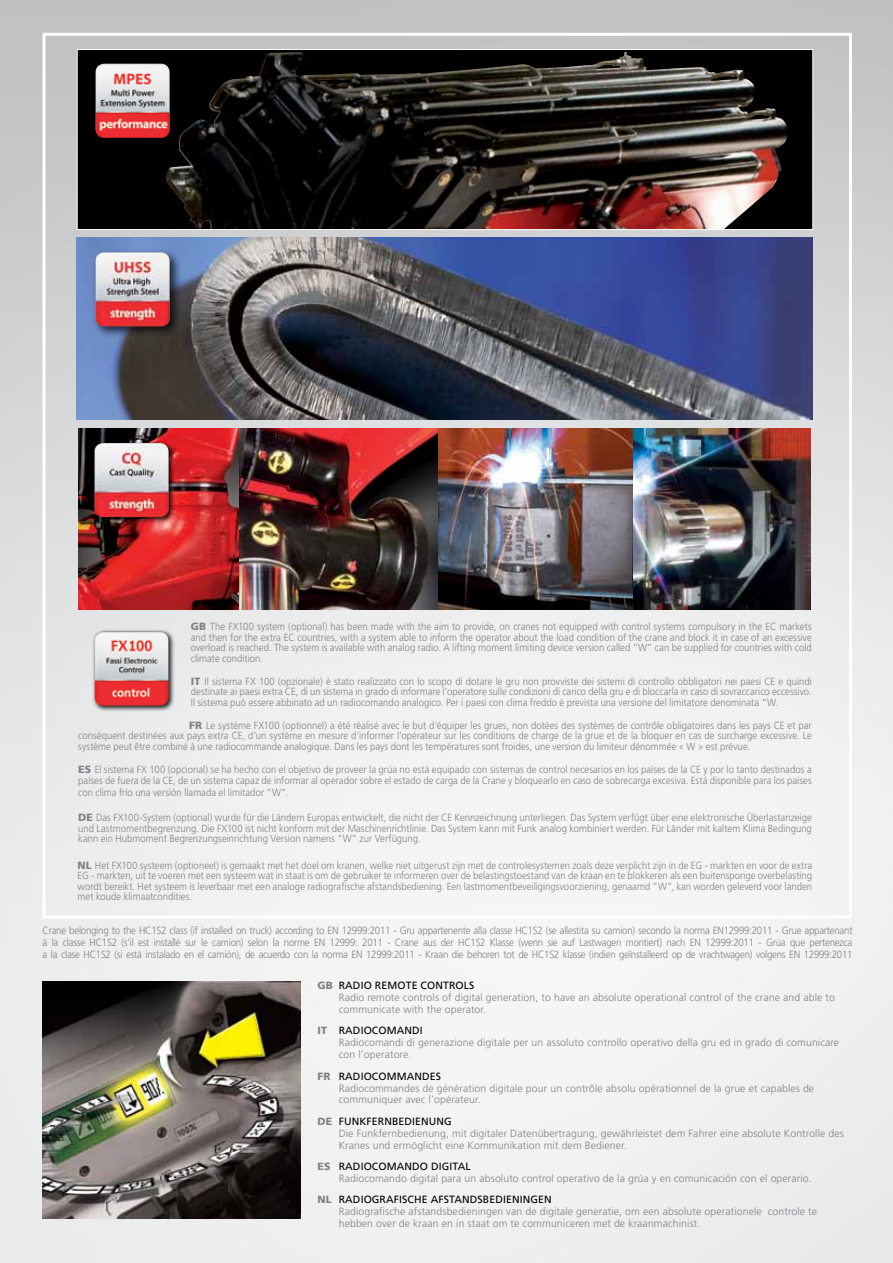
<style>
.page{position:relative;width:893px;height:1263px;background:#fff}
.page>*{position:absolute;margin:0;border:0;box-sizing:border-box;transform-origin:0 0}
.t1{font:300 10.5px/11.9px "Frutiger";letter-spacing:.01em;color:#808285}
.t2{font:300 10.5px/12px "Frutiger";letter-spacing:.01em;color:#808285;text-align:justify;scale:.92 1}
.t3{font:300 10.35px/10.5px "Frutiger";letter-spacing:.005em;color:#808285;text-align:justify;scale:.92 1}
.s1{font-weight:900;font-size:10.5px}
.s2{font-weight:900}
.s3{font-weight:400;color:#000}
</style>
<div class="page">
<img style="left:0;top:0;width:893px;height:1263px">
<img style="left:77px;top:237px;width:735px;height:183px">
<div style="left:91px;top:248px;width:91px;height:91px;background:#000;opacity:.75"></div>
<img style="left:96px;top:252px;width:65px;height:7px">
<div style="left:77px;top:50px;width:736px;height:180px;background:#000"></div>
<img style="left:166px;top:52px;width:622px;height:176px">
<div style="left:77px;top:49px;width:736px;height:181px;border:1px solid #fff"></div>
<div style="left:92px;top:629px;width:83px;height:83px;background:#000;opacity:.89"></div>
<img style="left:94px;top:631px;width:66px;height:8px">
<div style="left:93px;top:61px;width:83px;height:84px;background:#000;opacity:.89"></div>
<img style="left:96px;top:64px;width:65px;height:7px">
<img style="left:238px;top:429px;width:396px;height:180px">
<img style="left:239px;top:429px;width:199px;height:180px">
<img style="left:634px;top:429px;width:177px;height:180px">
<img style="left:79px;top:429px;width:159px;height:180px">
<div style="left:92px;top:440px;width:83px;height:84px;background:#000;opacity:.89"></div>
<img style="left:95px;top:443px;width:65px;height:7px">
<img style="left:43px;top:981px;width:257px;height:237px">
<p class="t3" style="left:191px;top:621px;width:677px"><span class="s1">GB</span> The FX100 system (optional) has been made with the aim to provide, on cranes not equipped with control systems compulsory in the EC markets and then for the extra EC countries, with a system able to inform the operator about the load condition of the crane and block it in case of an excessive overload is reached. The system is available with analog radio. A lifting moment limiting device version called “W” can be supplied for countries with cold climate condition.</p>
<p class="t3" style="left:191px;top:676px;width:677px"><span class="s1">IT</span> Il sistema FX 100 (opzionale) è stato realizzato con lo scopo di dotare le gru non provviste dei sistemi di controllo obbligatori nei paesi CE e quindi destinate ai paesi extra CE, di un sistema in grado di informare l’operatore sulle condizioni di carico della gru e di bloccarla in caso di sovraccarico eccessivo.<br>Il sistema può essere abbinato ad un radiocomando analogico. Per i paesi con clima freddo è prevista una versione del limitatore denominata “W.</p>
<p class="t3" style="left:78px;top:720px;width:799px;text-indent:111px"><span class="s1">FR</span> Le système FX100 (optionnel) a été réalisé avec le but d’équiper les grues, non dotées des systèmes de contrôle obligatoires dans les pays CE et par conséquent destinées aux pays extra CE, d’un système en mesure d’informer l’opérateur sur les conditions de charge de la grue et de la bloquer en cas de surcharge excessive. Le système peut être combiné à une radiocommande analogique. Dans les pays dont les températures sont froides, une version du limiteur dénommée « W » est prévue.</p>
<p class="t3" style="left:78px;top:764px;width:799px"><span class="s1">ES</span> El sistema FX 100 (opcional) se ha hecho con el objetivo de proveer la grúa no está equipado con sistemas de control necesarios en los países de la CE y por lo tanto destinados a países de fuera de la CE, de un sistema capaz de informar al operador sobre el estado de carga de la Crane y bloquearlo en caso de sobrecarga excesiva. Está disponible para los países</p>
<p class="t3" style="left:78px;top:787px;width:230px">con clima frío una versión llamada el limitador “W”.</p>
<p class="t3" style="left:78px;top:813px;width:799px"><span class="s1">DE</span> Das FX100-System (optional) wurde für die Ländern Europas entwickelt, die nicht der CE Kennzeichnung unterliegen. Das System verfügt über eine elektronische Überlastanzeige und Lastmomentbegrenzung. Die FX100 ist nicht konform mit der Maschinenrichtlinie. Das System kann mit Funk analog kombiniert werden. Für Länder mit kaltem Klima Bedingung kann ein Hubmoment Begrenzungseinrichtung Version namens “W” zur Verfügung.</p>
<p class="t3" style="left:78px;top:860px;width:800px"><span class="s1">NL</span> Het FX100 systeem (optioneel) is gemaakt met het doel om kranen, welke niet uitgerust zijn met de controlesystemen zoals deze verplicht zijn in de EG - markten en voor de extra EG - markten, uit te voeren met een systeem wat in staat is om de gebruiker te informeren over de belastingstoestand van de kraan en te blokkeren als een buitensporige overbelasting wordt bereikt. Het systeem is leverbaar met een analoge radiografische afstandsbediening. Een lastmomentbeveiligingsvoorziening, genaamd “W”, kan worden geleverd voor landen met koude klimaatcondities.</p>
<p class="t2" style="left:43px;top:925px;width:882px">Crane belonging to the HC1S2 class (if installed on truck) according to EN 12999:2011 - Gru appartenente alla classe HC1S2 (se allestita su camion) secondo la norma EN12999:2011 - Grue appartenant à la classe HC1S2 (s’il est installé sur le camion) selon la norme EN 12999: 2011 - Crane aus der HC1S2 Klasse (wenn sie auf Lastwagen montiert) nach EN 12999:2011 - Grúa que pertenezca a la clase HC1S2 (si está instalado en el camión), de acuerdo con la norma EN 12999:2011 - Kraan die behoren tot de HC1S2 klasse (indien geïnstalleerd op de vrachtwagen) volgens EN 12999:2011</p>
<p class="t1" style="left:339px;top:980px;width:498px;text-indent:-21px"><span class="s2">GB</span> <span class="s3">RADIO REMOTE CONTROLS<br></span>Radio remote controls of digital generation, to have an absolute operational control of the crane and able to communicate with the operator.</p>
<p class="t1" style="left:339px;top:1025px;width:502px;text-indent:-21px"><span class="s2">IT</span> <span class="s3">RADIOCOMANDI<br></span>Radiocomandi di generazione digitale per un assoluto controllo operativo della gru ed in grado di comunicare con l’operatore.</p>
<p class="t1" style="left:339px;top:1070px;width:477px;text-indent:-21px"><span class="s2">FR</span> <span class="s3">RADIOCOMMANDES<br></span>Radiocommandes de génération digitale pour un contrôle absolu opérationnel de la grue et capables de communiquer avec l’opérateur.</p>
<p class="t1" style="left:339px;top:1115px;width:507px;text-indent:-21px"><span class="s2">DE</span> <span class="s3">FUNKFERNBEDIENUNG<br></span>Die Funkfernbedienung, mit digitaler Datenübertragung, gewährleistet dem Fahrer eine absolute Kontrolle des<br>Kranes und ermöglicht eine Kommunikation mit dem Bediener.</p>
<p class="t1" style="left:339px;top:1161px;width:474px;text-indent:-21px"><span class="s2">ES</span> <span class="s3">RADIOCOMANDO DIGITAL<br></span>Radiocomando digital para un absoluto control operativo de la grúa y en comunicación con el operario.</p>
<p class="t1" style="left:339px;top:1194px;width:480px;text-indent:-21px"><span class="s2">NL</span> <span class="s3">RADIOGRAFISCHE AFSTANDSBEDIENINGEN<br></span>Radiografische afstandsbedieningen van de digitale generatie, om een absolute operationele controle te hebben over de kraan en in staat om te communiceren met de kraanmachinist.</p>
</div>
